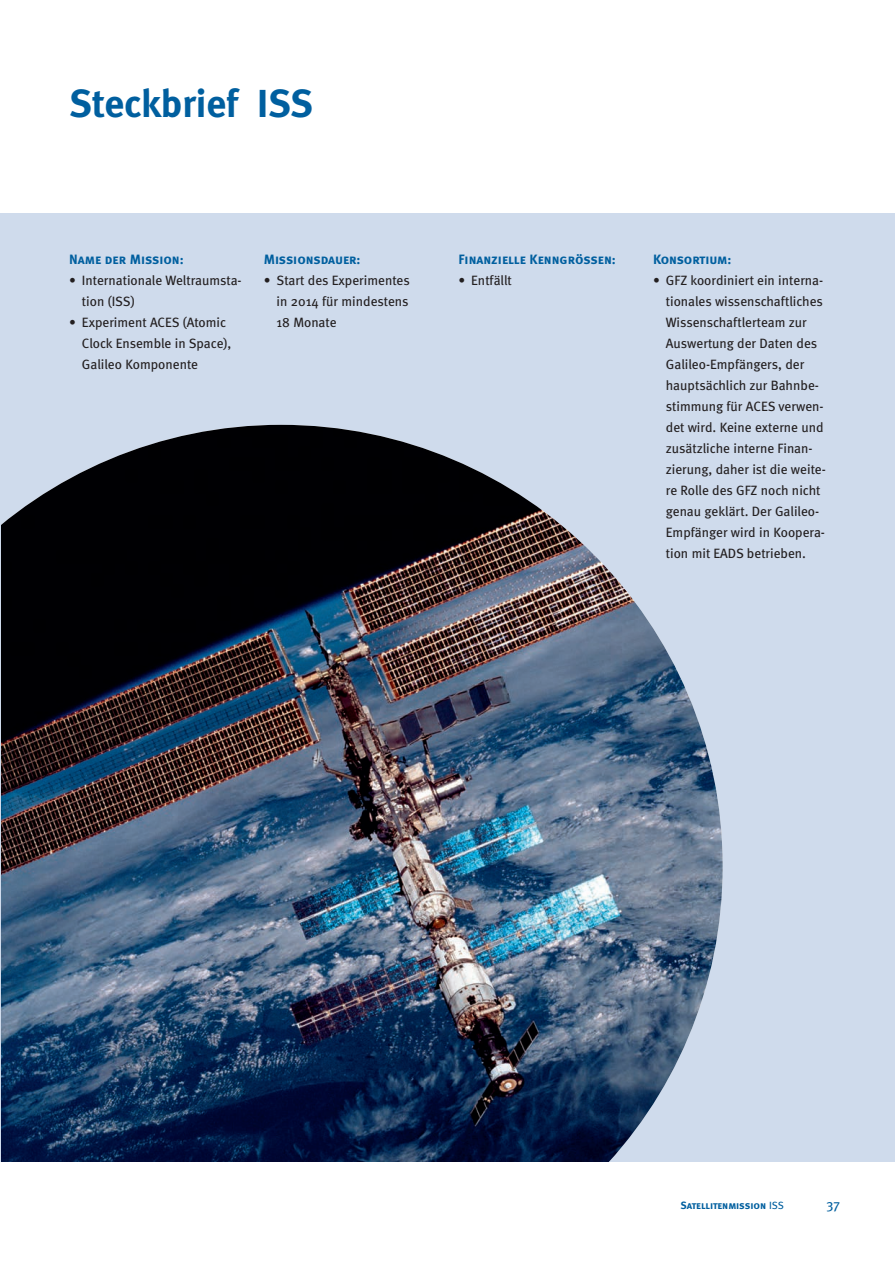
<style>
.page{position:relative;width:895px;height:1264px;background:#fff}
.page>*{position:absolute;margin:0;border:0;box-sizing:border-box;transform-origin:0 0}
.t1{font:700 39px "Meta";color:#005f9f}
.t2{font:13.5px/21px "Meta";color:#231f20}
.t3{font:13.5px "Meta Bold Caps";color:#005f9f}
.t4{font:13.5px "Meta Book Caps";color:#005f9f}
.t5{font:10.5px "Meta Bold Caps";letter-spacing:-.01em;color:#005f9f}
.s1{font-family:"Meta"}
</style>
<div class="page">
<div style="left:1px;top:214px;width:893px;height:952px;background:#cfdbec"></div>
<img style="left:1px;top:425px;width:721px;height:737px">
<hr style="left:0;top:214px;width:1px;height:952px;background:#cfdbec">
<div style="left:0;top:1162px;width:894px;height:102px;background:#fff"></div>
<h1 class="t1" style="left:69px;top:79px;width:245px">Steckbrief ISS</h1>
<p class="t3" style="left:69px;top:251px;width:116px">Name der Mission:</p>
<p class="t2" style="left:82px;top:270px;width:161px;text-indent:-13px">• Internationale Weltraumsta&shy;tion (ISS)</p>
<p class="t2" style="left:82px;top:312px;width:151px;text-indent:-13px">• Experiment ACES (Atomic<br>Clock Ensemble in Space),<br>Galileo Komponente</p>
<p class="t3" style="left:264px;top:251px;width:98px">Missionsdauer:</p>
<p class="t2" style="left:276px;top:270px;width:135px;text-align:justify;text-indent:-13px">• Start des Experimentes in 2014 für mindestens 18 Monate</p>
<p class="t3" style="left:458px;top:251px;width:159px">Finanzielle Kenngrößen:</p>
<p class="t2" style="left:458px;top:270px;width:55px">• Entfällt</p>
<p class="t3" style="left:653px;top:251px;width:80px">Konsortium:</p>
<p class="t2" style="left:665px;top:270px;width:161px;text-indent:-13px">• GFZ koordiniert ein interna&shy;tionales wissenschaftliches<br>Wissenschaftlerteam zur<br>Auswertung der Daten des<br>Galileo-Empfängers, der hauptsächlich zur Bahnbe&shy;stimmung für ACES verwen&shy;det wird. Keine externe und zusätzliche interne Finan&shy;zierung, daher ist die weite&shy;re Rolle des GFZ noch nicht genau geklärt. Der Galileo-<br>Empfänger wird in Koopera&shy;tion mit EADS betrieben.</p>
<p class="t5" style="left:680px;top:1199px;width:105px">Satellitenmission <span class="s1">ISS</span></p>
<p class="t4" style="left:826px;top:1196px;width:15px">37</p>
</div>
